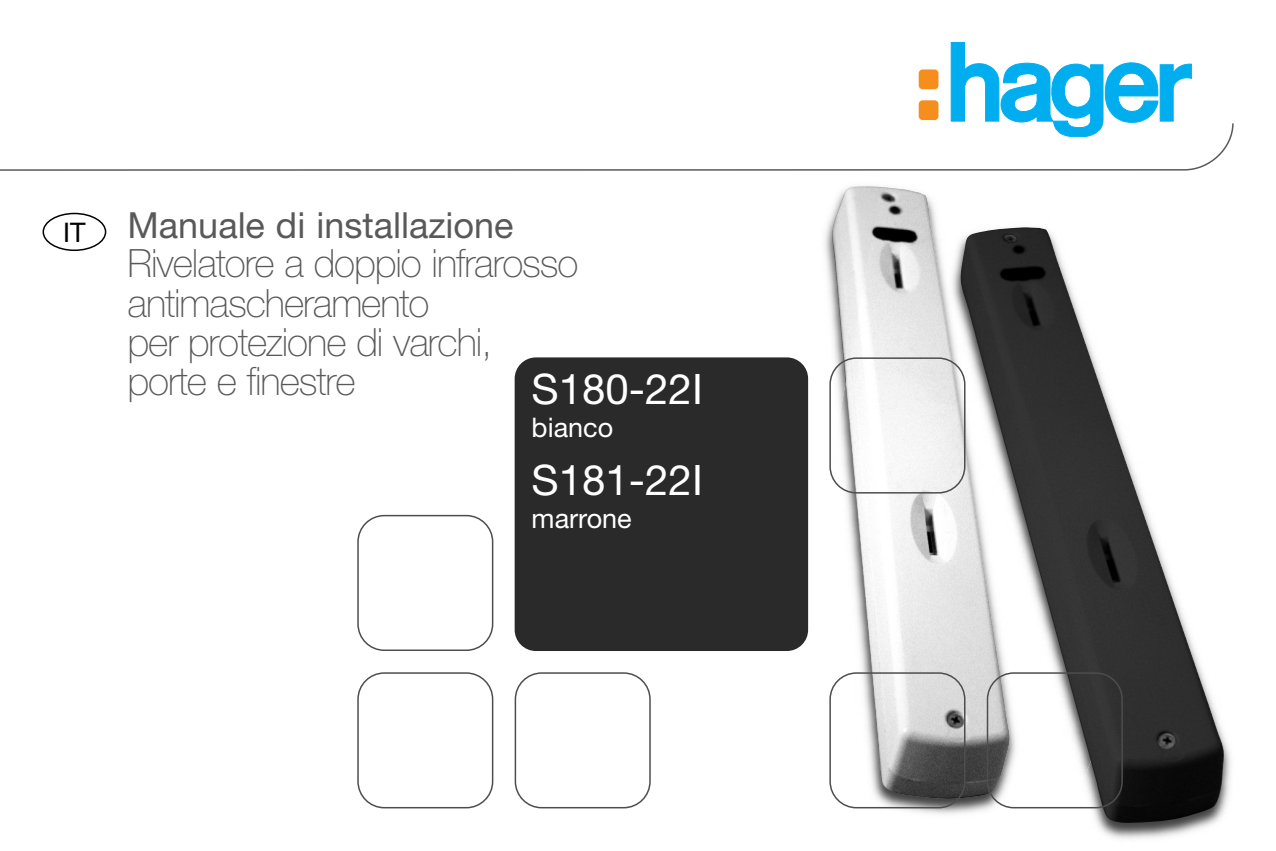
<style>
.page{position:relative;width:1276px;height:851px;background:#fff}
.page>*{position:absolute;margin:0;border:0;box-sizing:border-box;transform-origin:0 0}
.t1{font:42px "Helvetica Neue LT";color:#fff}
.t2{font:100 39px/39px "Helvetica Neue LT";letter-spacing:-.03em;color:#595959}
.t3{font:36px "Helvetica Neue LT";color:#595959}
.t4{font:27px "Helvetica Neue LT";color:#fff}
.t5{font:27px "Helvetica Neue LT";color:#000}
</style>
<div class="page">
<img style="left:791px;top:104px;width:440px;height:735px">
<img style="left:845px;top:187px;width:164px;height:611px">
<img style="left:960px;top:227px;width:264px;height:596px">
<div style="left:514px;top:357px;width:294px;height:294px;background:#2a2a2a;border-radius:21px"></div>
<div style="left:829px;top:672px;width:136px;height:136px;border:3px solid #4d4d4d;border-radius:27px"></div>
<div style="left:829px;top:357px;width:136px;height:136px;border:3px solid #4d4d4d;border-radius:27px"></div>
<div style="left:986px;top:672px;width:137px;height:136px;border:3px solid #4d4d4d;border-radius:27px"></div>
<div style="left:514px;top:672px;width:137px;height:136px;border:3px solid #4d4d4d;border-radius:27px"></div>
<div style="left:357px;top:672px;width:136px;height:136px;border:3px solid #4d4d4d;border-radius:27px"></div>
<div style="left:357px;top:514px;width:136px;height:137px;border:3px solid #4d4d4d;border-radius:27px"></div>
<svg style="left:949px;top:43px;width:242px;height:79px"></svg>
<div style="left:918px;top:100px;width:20px;height:20px;background:#f68e1e;border-radius:4px"></div>
<div style="left:918px;top:69px;width:20px;height:20px;background:#f68e1e;border-radius:4px"></div>
<svg style="left:0;top:122px;width:1234px;height:49px"></svg>
<div style="left:43px;top:213px;width:63px;height:38px;border:3px solid #000;border-radius:50%"></div>
<p class="t5" style="left:63px;top:222px;width:24px">IT</p>
<p class="t3" style="left:128px;top:213px;width:387px">Manuale di installazione</p>
<p class="t2" style="left:128px;top:247px;width:452px">Rivelatore a doppio infrarosso antimascheramento<br>per protezione di varchi, porte e finestre</p>
<p class="t1" style="left:531px;top:374px;width:173px">S180-22I</p>
<p class="t4" style="left:531px;top:418px;width:83px">bianco</p>
<p class="t1" style="left:531px;top:464px;width:173px">S181-22I</p>
<p class="t4" style="left:531px;top:508px;width:102px">marrone</p>
</div>
